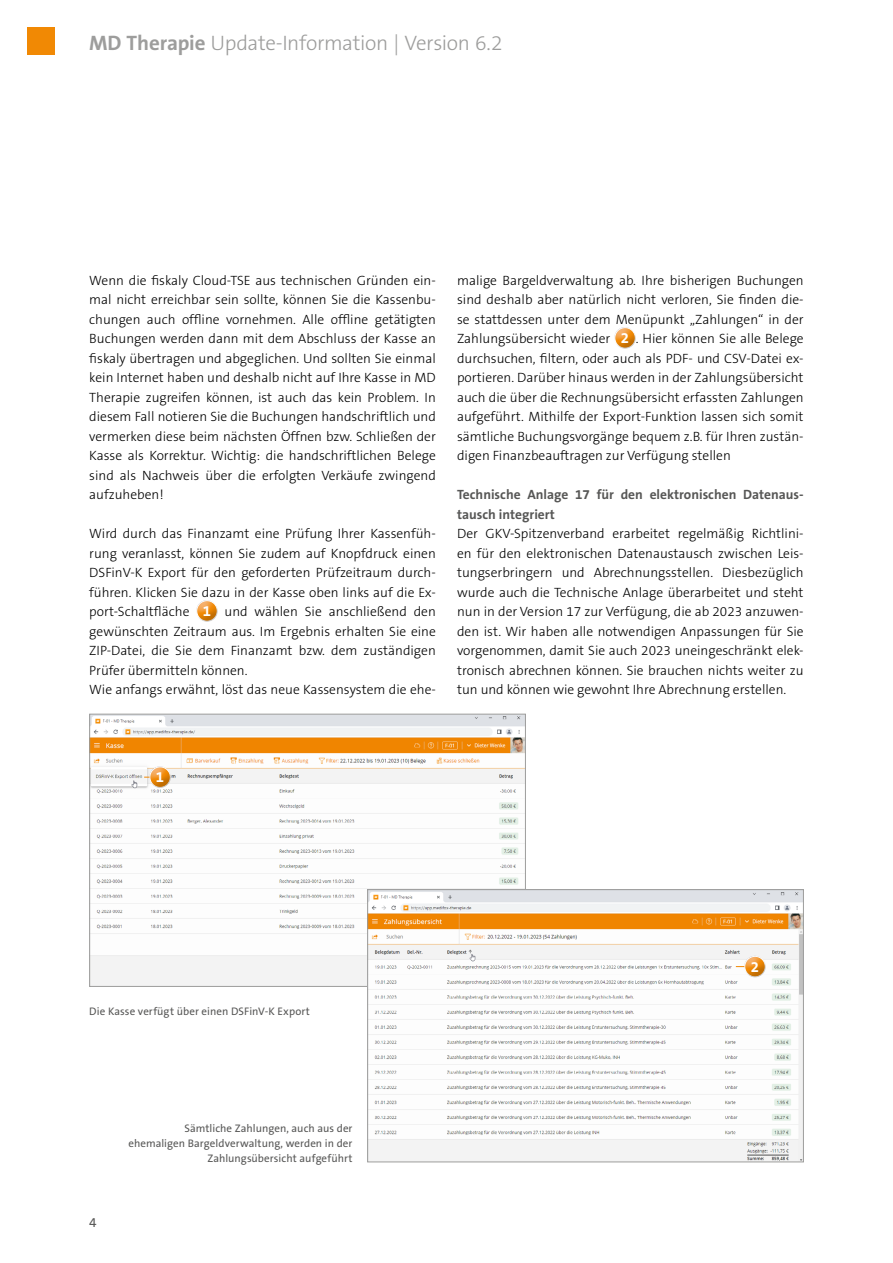
<style>
.page{position:relative;width:893px;height:1263px;background:#fff}
.page>*{position:absolute;margin:0;border:0;box-sizing:border-box;transform-origin:0 0}
.t1{font:300 21px "The Sans B3";letter-spacing:-.015em;color:#9d9d9c}
.t2{font:700 15px "The Sans B7";color:#fff}
.t3{font:300 13.5px/19.5px "The Sans B3";color:#000;text-align:justify}
.t4{font:700 13.5px/19.5px "The Sans B7";color:#575756}
.t5{font:13.5px "The Sans B5 Plain";color:#575756}
.t6{font:10.95px/15px "The Sans B5 Plain";letter-spacing:.005em;color:#575756;text-align:right}
.s1{font-family:"The Sans B7";font-weight:700}
.s2{font-family:"The Sans B7";font-weight:700;font-size:15px;color:#fff}
</style>
<div class="page">
<div style="left:28px;top:28px;width:27px;height:27px;background:#f18904"></div>
<div style="left:189px;top:599px;width:39px;height:25px;background:#000;opacity:.2"></div>
<div style="left:607px;top:326px;width:39px;height:25px;background:#000;opacity:.2"></div>
<img style="left:91px;top:716px;width:433px;height:269px">
<div style="left:139px;top:757px;width:39px;height:33px;background:#fdfdfd"></div>
<div style="left:143px;top:765px;width:38px;height:25px;background:#000;opacity:.2"></div>
<img style="left:369px;top:891px;width:433px;height:269px">
<div style="left:367px;top:889px;width:437px;height:273px;border:1px solid #9d9d9c"></div>
<div style="left:734px;top:947px;width:38px;height:32px;background:#7682a5;opacity:.75"></div>
<div style="left:737px;top:954px;width:39px;height:26px;background:#000;opacity:.2"></div>
<h1 class="t1" style="left:89px;top:32px;width:415px"><span class="s1">MD Therapie</span> Update-Information | Version 6.2</h1>
<p class="t3" style="left:89px;top:271px;width:348px">Wenn die fiskaly Cloud-TSE aus technischen Gründen ein&shy;mal nicht erreichbar sein sollte, können Sie die Kassenbu&shy;chungen auch offline vornehmen. Alle offline getätigten Buchungen werden dann mit dem Abschluss der Kasse an fiskaly übertragen und abgeglichen. Und sollten Sie einmal kein Internet haben und deshalb nicht auf Ihre Kasse in MD Therapie zugreifen können, ist auch das kein Problem. In diesem Fall notieren Sie die Buchungen handschriftlich und vermerken diese beim nächsten Öffnen bzw. Schließen der Kasse als Korrektur. Wichtig: die handschriftlichen Belege sind als Nachweis über die erfolgten Verkäufe zwingend aufzuheben!</p>
<p class="t3" style="left:89px;top:525px;width:348px;text-align:left">Wird durch das Finanzamt eine Prüfung Ihrer Kassenfüh&shy;rung veranlasst, können Sie zudem auf Knopfdruck einen DSFinV-K Export für den geforderten Prüfzeitraum durch&shy;führen. Klicken Sie dazu in der Kasse oben links auf die Ex&shy;port-Schaltfläche <span class="s2">1</span> und wählen Sie anschließend den gewünschten Zeitraum aus. Im Ergebnis erhalten Sie eine ZIP-Datei, die Sie dem Finanzamt bzw. dem zuständigen Prüfer übermitteln können.<br>Wie anfangs erwähnt, löst das neue Kassensystem die ehe-</p>
<p class="t3" style="left:457px;top:271px;width:348px">malige Bargeldverwaltung ab. Ihre bisherigen Buchungen sind deshalb aber natürlich nicht verloren, Sie finden die&shy;se stattdessen unter dem Menüpunkt „Zahlungen“ in der Zahlungsübersicht wieder <span class="s2">2</span> . Hier können Sie alle Belege durchsuchen, filtern, oder auch als PDF- und CSV-Datei ex&shy;portieren. Darüber hinaus werden in der Zahlungsübersicht auch die über die Rechnungsübersicht erfassten Zahlungen aufgeführt. Mithilfe der Export-Funktion lassen sich somit sämtliche Buchungsvorgänge bequem z.B. für Ihren zustän&shy;digen Finanzbeauftragen zur Verfügung stellen</p>
<p class="t4" style="left:457px;top:486px;width:348px">Technische Anlage 17 für den elektronischen Datenaus&shy;tausch integriert</p>
<p class="t3" style="left:457px;top:525px;width:348px">Der GKV-Spitzenverband erarbeitet regelmäßig Richtlini&shy;en für den elektronischen Datenaustausch zwischen Leis&shy;tungserbringern und Abrechnungsstellen. Diesbezüglich wurde auch die Technische Anlage überarbeitet und steht nun in der Version 17 zur Verfügung, die ab 2023 anzuwen&shy;den ist. Wir haben alle notwendigen Anpassungen für Sie vorgenommen, damit Sie auch 2023 uneingeschränkt elek&shy;tronisch abrechnen können. Sie brauchen nichts weiter zu tun und können wie gewohnt Ihre Abrechnung erstellen.</p>
<p class="t2" style="left:156px;top:769px;width:10px">1</p>
<p class="t6" style="left:89px;top:1004px;width:222px">Die Kasse verfügt über einen DSFinV-K Export</p>
<p class="t5" style="left:89px;top:1215px;width:9px">4</p>
<p class="t6" style="left:128px;top:1121px;width:226px">Sämtliche Zahlungen, auch aus der ehemaligen Bargeldverwaltung, werden in der<br>Zahlungsübersicht aufgeführt</p>
<p class="t2" style="left:751px;top:958px;width:10px">2</p>
</div>
